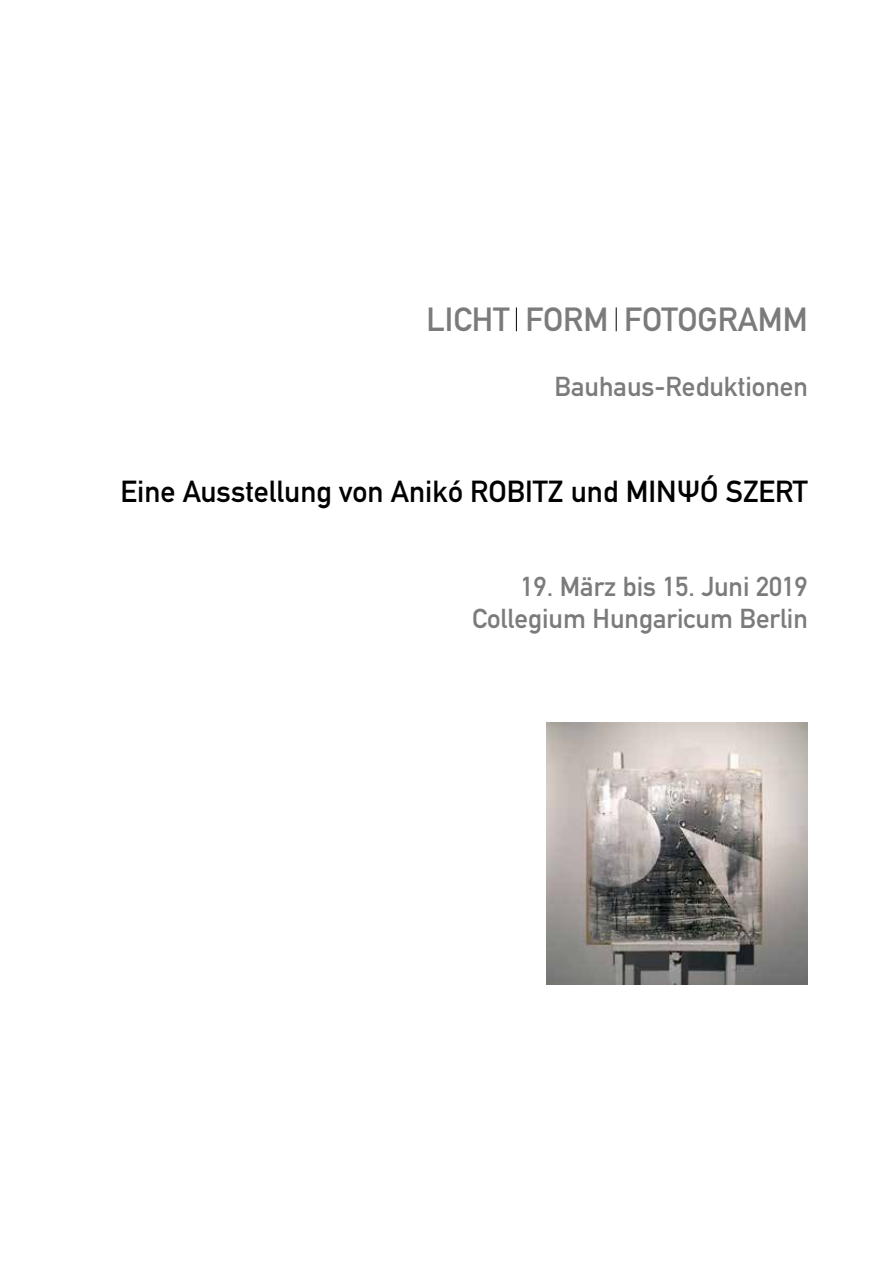
<style>
.page{position:relative;width:893px;height:1263px;background:#fff}
.page>*{position:absolute;margin:0;border:0;box-sizing:border-box;transform-origin:0 0}
.t1{font:700 33px "DIN Alternate";color:#7c7b7b}
.t2{font:700 30px "DIN Alternate";color:#000}
.t3{font:700 27px/32.4px "DIN Alternate";color:#7c7b7b;text-align:right}
</style>
<div class="page">
<svg style="left:616px;top:307px;width:1px;height:24px"></svg>
<svg style="left:516px;top:307px;width:1px;height:24px"></svg>
<img style="left:546px;top:723px;width:262px;height:261px">
<p class="t1" style="left:426px;top:294px;width:383px">LICHT FORM FOTOGRAMM</p>
<p class="t3" style="left:554px;top:368px;width:255px">Bauhaus-Reduktionen</p>
<p class="t2" style="left:121px;top:469px;width:689px">Eine Ausstellung von Anikó ROBITZ und MINΨÓ SZERT</p>
<p class="t3" style="left:472px;top:568px;width:337px">19. März bis 15. Juni 2019<br>Collegium Hungaricum Berlin</p>
</div>
